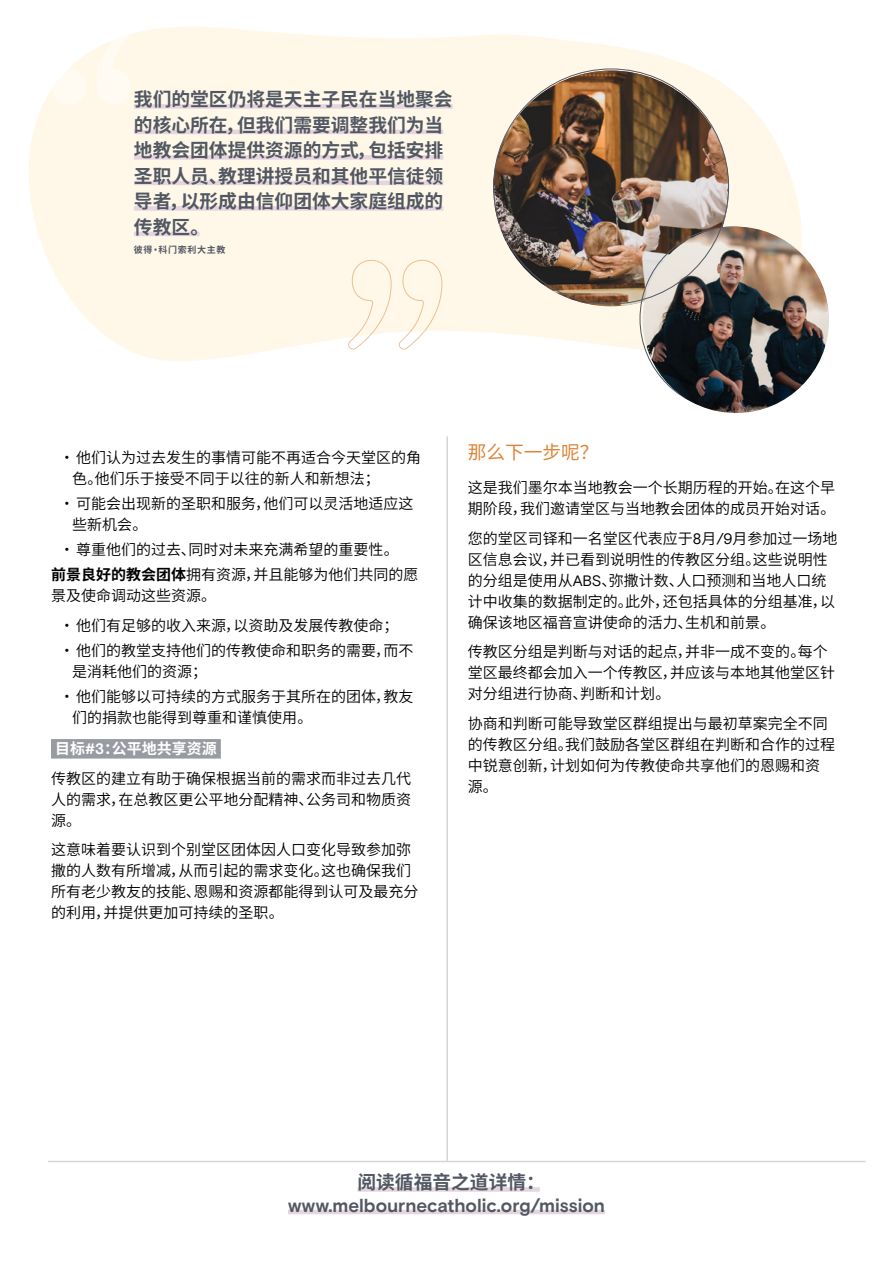
<style>
.page{position:relative;width:893px;height:1263px;background:#fff}
.page>*{position:absolute;margin:0;border:0;box-sizing:border-box;transform-origin:0 0}
.t1{font:700 18.75px/25.5px "Source Han Sans CN";color:#525863}
.t2{font:700 18.75px "Basis Grotesque Pro";color:#525863}
.t3{font:18.75px "Source Han Sans CN";letter-spacing:-.005em;color:#dc8639}
.t4{font:15px/21px "Source Han Sans CN";color:#000}
.t5{font:700 9px "Source Han Sans CN";letter-spacing:.075em;color:#525863}
.s1{font-weight:700}
.s2{font-weight:700;color:#fff}
.s3{font-family:"Basis Grotesque Pro";font-weight:700;color:#fff}
.s4{font-family:"Basis Grotesque Pro"}
</style>
<div class="page">
<svg style="left:29px;top:26px;width:786px;height:337px;fill:#fff8e8"></svg>
<div style="left:51px;top:739px;width:170px;height:19px;background:#989ba2"></div>
<div style="left:357px;top:1187px;width:183px;height:5px;background:#e5d5df"></div>
<hr style="left:288px;top:1210px;width:317px;height:4px;background:#e5d5df">
<hr style="left:446px;top:436px;width:2px;height:725px;background:#525863">
<hr style="left:48px;top:1161px;width:817px;height:1px;background:#525863">
<img style="left:493px;top:71px;width:236px;height:235px;border-radius:118px">
<svg style="left:52px;top:26px;width:85px;height:79px"></svg>
<svg style="left:344px;top:260px;width:99px;height:91px"></svg>
<div style="left:134px;top:104px;width:319px;height:5px;background:#e5d5df"></div>
<hr style="left:134px;top:130px;width:309px;height:4px;background:#e5d5df">
<div style="left:134px;top:155px;width:309px;height:5px;background:#e5d5df"></div>
<hr style="left:134px;top:181px;width:309px;height:4px;background:#e5d5df">
<div style="left:134px;top:206px;width:309px;height:5px;background:#e5d5df"></div>
<hr style="left:134px;top:232px;width:66px;height:4px;background:#e5d5df">
<img style="left:643px;top:227px;width:186px;height:186px;border-radius:93px">
<p class="t1" style="left:134px;top:87px;width:320px">我们的堂区仍将是天主子民在当地聚会的核心所在，但我们需要调整我们为当地教会团体提供资源的方式，包括安排圣职人员、教理讲授员和其他平信徒领导者，以形成由信仰团体大家庭组成的传教区。</p>
<p class="t5" style="left:134px;top:245px;width:93px">彼得•科门索利大主教</p>
<p class="t4" style="left:72px;top:447px;width:350px;text-indent:-13px">•他们认为过去发生的事情可能不再适合今天堂区的角色。他们乐于接受不同于以往的新人和新想法；</p>
<p class="t4" style="left:72px;top:493px;width:343px;text-indent:-13px">•可能会出现新的圣职和服务，他们可以灵活地适应这些新机会。</p>
<p class="t4" style="left:51px;top:537px;width:369px;line-height:25.2px;text-indent:9px">•尊重他们的过去、同时对未来充满希望的重要性。<br><span class="s1">前景良好的教会团体</span>拥有资源，并且能够为他们共同的愿</p>
<p class="t4" style="left:51px;top:586px;width:167px">景及使命调动这些资源。</p>
<p class="t4" style="left:60px;top:615px;width:340px">•他们有足够的收入来源，以资助及发展传教使命；</p>
<p class="t4" style="left:72px;top:640px;width:343px;text-indent:-13px">•他们的教堂支持他们的传教使命和职务的需要，而不是消耗他们的资源；</p>
<p class="t4" style="left:72px;top:687px;width:343px;text-indent:-13px">•他们能够以可持续的方式服务于其所在的团体，教友们的捐款也能得到尊重和谨慎使用。</p>
<p class="t4" style="left:51px;top:734px;width:362px;line-height:29.5px"><span class="s2">目标</span><span class="s3">#3</span><span class="s2">：公平地共享资源<br></span>传教区的建立有助于确保根据当前的需求而非过去几代</p>
<p class="t4" style="left:51px;top:789px;width:362px">人的需求，在总教区更公平地分配精神、公务司和物质资源。</p>
<p class="t4" style="left:51px;top:839px;width:369px">这意味着要认识到个别堂区团体因人口变化导致参加弥撒的人数有所增减，从而引起的需求变化。这也确保我们所有老少教友的技能、恩赐和资源都能得到认可及最充分的利用，并提供更加可持续的圣职。</p>
<p class="t3" style="left:468px;top:442px;width:132px">那么下一步呢？</p>
<p class="t4" style="left:468px;top:478px;width:369px">这是我们墨尔本当地教会一个长期历程的开始。在这个早期阶段，我们邀请堂区与当地教会团体的成员开始对话。</p>
<p class="t4" style="left:468px;top:528px;width:371px">您的堂区司铎和一名堂区代表应于<span class="s4">8</span>月<span class="s4">/9</span>月参加过一场地区信息会议，并已看到说明性的传教区分组。这些说明性的分组是使用从<span class="s4">ABS</span>、弥撒计数、人口预测和当地人口统计中收集的数据制定的。此外，还包括具体的分组基准，以确保该地区福音宣讲使命的活力、生机和前景。</p>
<p class="t4" style="left:468px;top:642px;width:369px">传教区分组是判断与对话的起点，并非一成不变的。每个堂区最终都会加入一个传教区，并应该与本地其他堂区针对分组进行协商、判断和计划。</p>
<p class="t4" style="left:468px;top:713px;width:369px">协商和判断可能导致堂区群组提出与最初草案完全不同的传教区分组。我们鼓励各堂区群组在判断和合作的过程中锐意创新，计划如何为传教使命共享他们的恩赐和资源。</p>
<p class="t1" style="left:357px;top:1170px;width:189px">阅读循福音之道详情：</p>
<p class="t2" style="left:288px;top:1194px;width:318px">www.melbournecatholic.org/mission</p>
</div>
